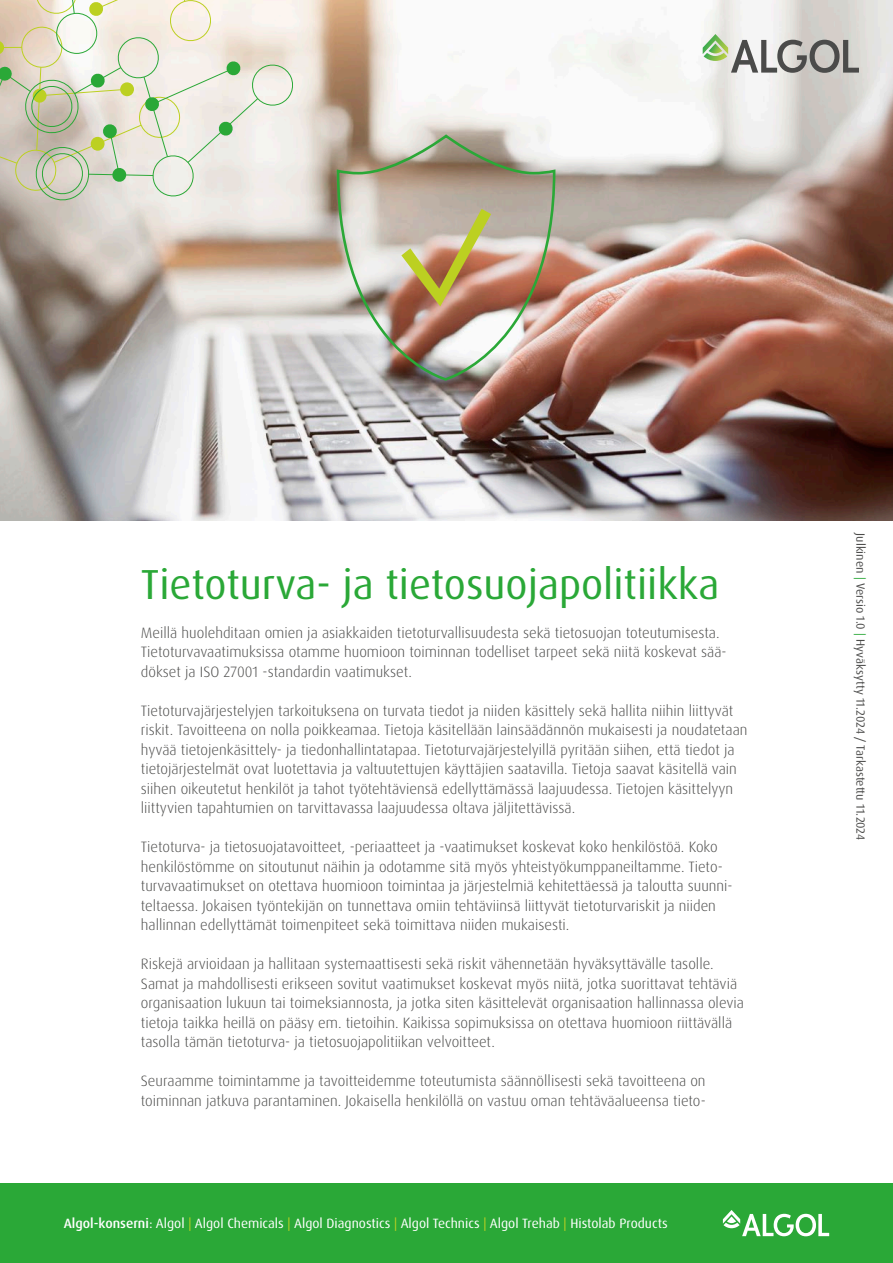
<style>
.page{position:relative;width:893px;height:1263px;background:#fff}
.page>*{position:absolute;margin:0;border:0;box-sizing:border-box;transform-origin:0 0}
.t1{font:42px "Dax Pro";color:#2aa837}
.t2{font:300 15px/19.5px "Dax Pro";color:#4b4b4a}
.t3{font:13.5px "Dax Pro";color:#fff}
.t4{font:12px "Dax Pro";color:#4b4b4a}
.s1{font-weight:500}
.s2{color:#bcd021}
.s3{color:#2aa837}
</style>
<div class="page">
<img style="left:0;top:0;width:893px;height:520px">
<div style="left:0;top:1183px;width:893px;height:80px;background:#2aa837"></div>
<svg style="left:723px;top:1210px;width:106px;height:26px"></svg>
<svg style="left:703px;top:34px;width:156px;height:39px"></svg>
<svg style="left:0;top:0;width:293px;height:200px;background:#e1dfcf"></svg>
<img style="left:337px;top:136px;width:218px;height:245px">
<svg style="left:401px;top:209px;width:90px;height:97px;background:#c0a478"></svg>
<h1 class="t1" style="left:141px;top:557px;width:580px">Tietoturva- ja tietosuojapolitiikka</h1>
<p class="t2" style="left:141px;top:623px;width:587px">Meillä huolehditaan omien ja asiakkaiden tietoturvallisuudesta sekä tietosuojan toteutumisesta.<br>Tietoturvavaatimuksissa otamme huomioon toiminnan todelliset tarpeet sekä niitä koskevat sää&shy;dökset ja ISO 27001 -standardin vaatimukset.</p>
<p class="t2" style="left:141px;top:701px;width:608px">Tietoturvajärjestelyjen tarkoituksena on turvata tiedot ja niiden käsittely sekä hallita niihin liittyvät riskit. Tavoitteena on nolla poikkeamaa. Tietoja käsitellään lainsäädännön mukaisesti ja noudatetaan hyvää tietojenkäsittely- ja tiedonhallintatapaa. Tietoturvajärjestelyillä pyritään siihen, että tiedot ja tietojärjestelmät ovat luotettavia ja valtuutettujen käyttäjien saatavilla. Tietoja saavat käsitellä vain siihen oikeutetut henkilöt ja tahot työtehtäviensä edellyttämässä laajuudessa. Tietojen käsittelyyn liittyvien tapahtumien on tarvittavassa laajuudessa oltava jäljitettävissä.</p>
<p class="t2" style="left:141px;top:837px;width:593px">Tietoturva- ja tietosuojatavoitteet, -periaatteet ja -vaatimukset koskevat koko henkilöstöä. Koko henkilöstömme on sitoutunut näihin ja odotamme sitä myös yhteistyökumppaneiltamme. Tieto&shy;turvavaatimukset on otettava huomioon toimintaa ja järjestelmiä kehitettäessä ja taloutta suunni&shy;teltaessa. Jokaisen työntekijän on tunnettava omiin tehtäviinsä liittyvät tietoturvariskit ja niiden hallinnan edellyttämät toimenpiteet sekä toimittava niiden mukaisesti.</p>
<p class="t2" style="left:141px;top:954px;width:605px">Riskejä arvioidaan ja hallitaan systemaattisesti sekä riskit vähennetään hyväksyttävälle tasolle.<br>Samat ja mahdollisesti erikseen sovitut vaatimukset koskevat myös niitä, jotka suorittavat tehtäviä organisaation lukuun tai toimeksiannosta, ja jotka siten käsittelevät organisaation hallinnassa olevia tietoja taikka heillä on pääsy em. tietoihin. Kaikissa sopimuksissa on otettava huomioon riittävällä tasolla tämän tietoturva- ja tietosuojapolitiikan velvoitteet.</p>
<p class="t2" style="left:141px;top:1071px;width:566px">Seuraamme toimintamme ja tavoitteidemme toteutumista säännöllisesti sekä tavoitteena on toiminnan jatkuva parantaminen. Jokaisella henkilöllä on vastuu oman tehtäväalueensa tieto-</p>
<p class="t3" style="left:64px;top:1215px;width:605px"><span class="s1">Algol-konserni</span>: Algol <span class="s2">|</span> Algol Chemicals <span class="s2">|</span> Algol Diagnostics <span class="s2">|</span> Algol Technics <span class="s2">|</span> Algol Trehab <span class="s2">|</span> Histolab Products</p>
<p class="t4" style="left:868px;top:533px;width:308px;rotate:90deg">Julkinen <span class="s3">|</span> Versio 1.0 <span class="s3">|</span> Hyväksytty 11.2024 / Tarkastettu 11.2024</p>
</div>
